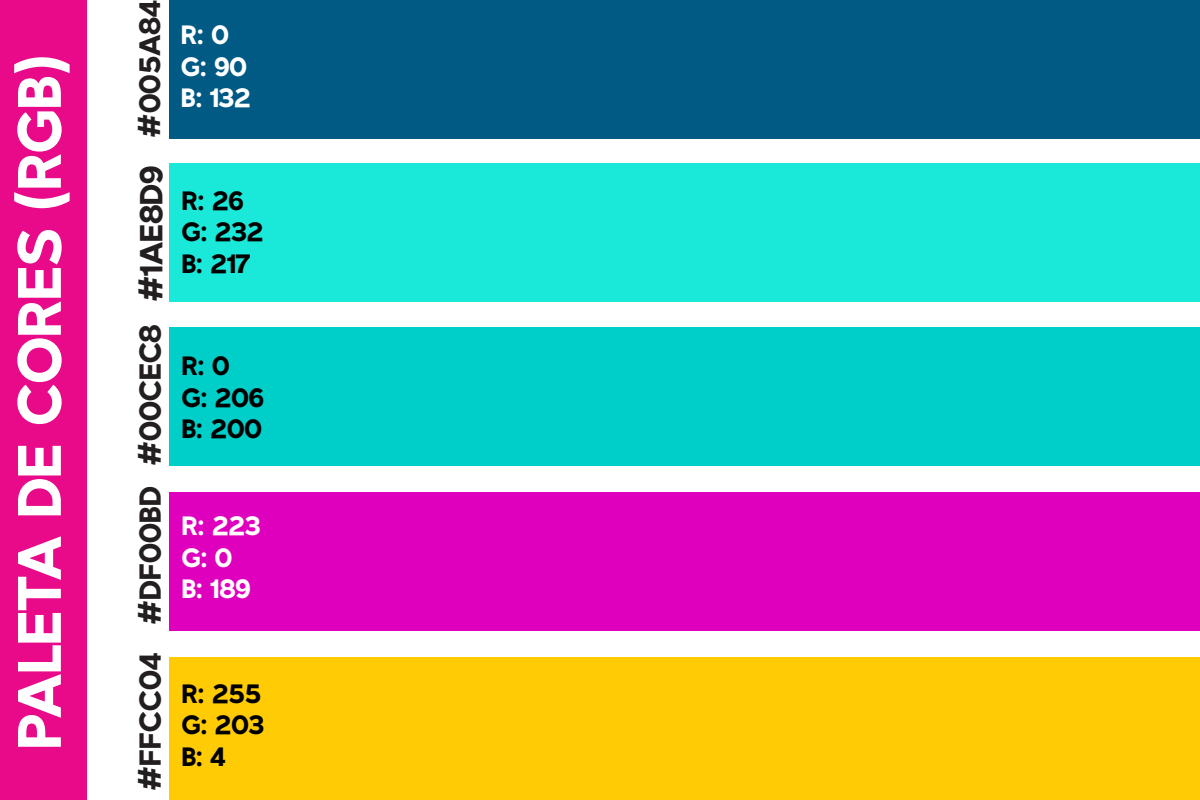
<style>
.page{position:relative;width:1200px;height:800px;background:#fff}
.page>*{position:absolute;margin:0;border:0;box-sizing:border-box;transform-origin:0 0}
.t1{font:60.8px "Tango Sans";color:#fff}
.t2{font:31.7px "Tango Sans";color:#231f20}
.t3{font:30.1px "Tango Sans";color:#231f20}
.t4{font:29.3px "Tango Sans";color:#231f20}
.t5{font:26.3px/31.6px "Tango Sans";color:#000}
.t6{font:26.3px/31.6px "Tango Sans";color:#fff}
</style>
<div class="page">
<div style="left:0;top:0;width:87px;height:800px;background:#e80a89"></div>
<div style="left:169px;top:657px;width:1031px;height:143px;background:#ffcb04"></div>
<div style="left:169px;top:164px;width:1031px;height:138px;background:#1ae8d9"></div>
<div style="left:169px;top:0;width:1031px;height:139px;background:#005a84"></div>
<div style="left:169px;top:327px;width:1031px;height:139px;background:#00cec8"></div>
<div style="left:169px;top:492px;width:1031px;height:139px;background:#df00bd"></div>
<h1 class="t1" style="left:1px;top:749px;width:696px;rotate:-90deg">PALETA DE CORES (RGB)</h1>
<p class="t4" style="left:131px;top:138px;width:139px;rotate:-90deg">#005A84</p>
<p class="t2" style="left:131px;top:302px;width:138px;rotate:-90deg">#1AE8D9</p>
<p class="t3" style="left:131px;top:466px;width:143px;rotate:-90deg">#00CEC8</p>
<p class="t3" style="left:131px;top:625px;width:139px;rotate:-90deg">#DF00BD</p>
<p class="t3" style="left:131px;top:791px;width:139px;rotate:-90deg">#FFCC04</p>
<p class="t6" style="left:181px;top:19px;width:71px">R: 0<br>G: 90<br>B: 132</p>
<p class="t5" style="left:182px;top:185px;width:83px">R: 26<br>G: 232<br>B: 217</p>
<p class="t5" style="left:182px;top:350px;width:84px">R: 0<br>G: 206<br>B: 200</p>
<p class="t6" style="left:182px;top:510px;width:80px">R: 223<br>G: 0<br>B: 189</p>
<p class="t5" style="left:182px;top:678px;width:84px;text-align:justify">R: 255<br>G: 203<br>B: 4</p>
</div>
